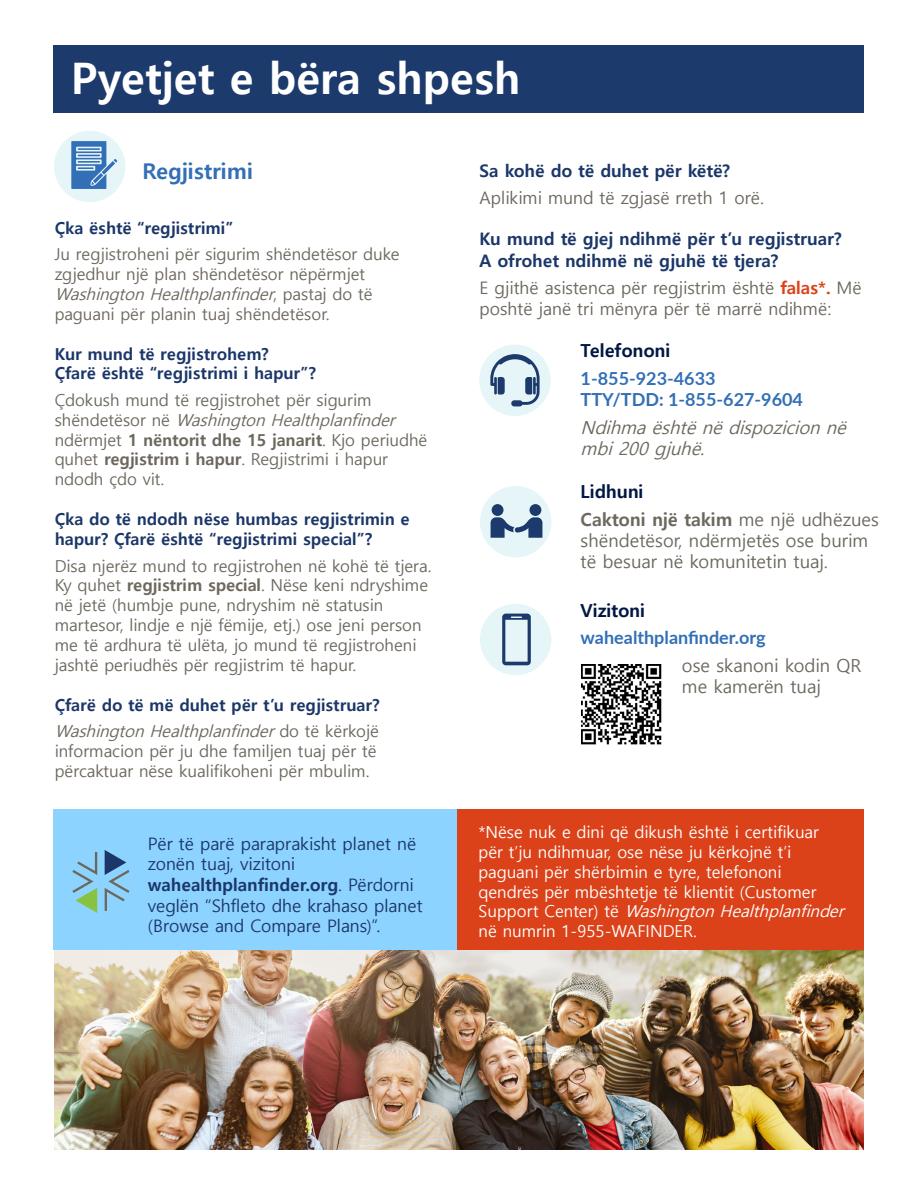
<style>
.page{position:relative;width:918px;height:1188px;background:#fff}
.page>*{position:absolute;margin:0;border:0;box-sizing:border-box;transform-origin:0 0}
.t1{font:700 43.5px "Malgun Gothic";color:#fff}
.t2{font:700 21.75px "Malgun Gothic";color:#326fb6}
.t3{font:18px/21px "Malgun Gothic";color:#6d685e}
.t4{font:700 18px "Lato";color:#326fb6}
.t5{font:italic 18px/21px "Malgun Gothic";color:#6d685e}
.t6{font:700 18px "Malgun Gothic";color:#001743}
.t7{font:17.25px/20.7px "Malgun Gothic";color:#1b3769}
.t8{font:17.25px/21px "Malgun Gothic";color:#6d685e}
.t9{font:700 17.25px/21.6px "Malgun Gothic";color:#1b3769}
.t10{font:16.5px/19.8px "Malgun Gothic";color:#6d685e}
.t11{font:16.5px/19.8px "Malgun Gothic";color:#fff}
.t12{font:700 16.5px/19.8px "Malgun Gothic";letter-spacing:.005em;color:#1b3769}
.s1{font-style:italic}
.s2{font-weight:700}
.s3{font-weight:700;color:#db4219}
</style>
<div class="page">
<div style="left:53px;top:45px;width:811px;height:67px;background:#1c3b6c"></div>
<div style="left:479px;top:345px;width:72px;height:71px;background:#e6f5f7;border-radius:50%"></div>
<svg style="left:490px;top:354px;width:50px;height:52px"></svg>
<div style="left:480px;top:486px;width:71px;height:71px;background:#e6f5f7;border-radius:50%"></div>
<div style="left:492px;top:504px;width:12px;height:12px;background:#1c3b6c;border-radius:50%"></div>
<div style="left:530px;top:504px;width:11px;height:12px;background:#1c3b6c;border-radius:50%"></div>
<svg style="left:491px;top:517px;width:51px;height:21px"></svg>
<div style="left:480px;top:604px;width:71px;height:71px;background:#e6f5f7;border-radius:50%"></div>
<svg style="left:502px;top:614px;width:29px;height:51px"></svg>
<div style="left:54px;top:131px;width:71px;height:71px;background:#e6f5f7;border-radius:50%"></div>
<svg style="left:71px;top:141px;width:46px;height:48px"></svg>
<img style="left:54px;top:950px;width:810px;height:199px">
<div style="left:53px;top:810px;width:406px;height:140px;background:#8dd3ff"></div>
<div style="left:458px;top:810px;width:406px;height:140px;background:#db4219"></div>
<img style="left:581px;top:664px;width:81px;height:81px">
<svg style="left:72px;top:852px;width:25px;height:61px"></svg>
<svg style="left:105px;top:850px;width:25px;height:61px"></svg>
<p class="t1" style="left:71px;top:52px;width:450px">Pyetjet e bëra shpesh</p>
<p class="t2" style="left:142px;top:158px;width:112px">Regjistrimi</p>
<p class="t12" style="left:55px;top:218px;width:180px">Çka është “regjistrimi”</p>
<p class="t10" style="left:55px;top:245px;width:346px">Ju regjistroheni për sigurim shëndetësor duke zgjedhur një plan shëndetësor nëpërmjet <span class="s1">WashingtonHealthplanfinder</span>, p a s t aj d o t ë paguani për planin tuaj shëndetësor.</p>
<p class="t12" style="left:55px;top:344px;width:263px">Kur mund të regjistrohem?<br>Çfarë është “regjistrimi i hapur”?</p>
<p class="t10" style="left:55px;top:390px;width:374px">Çdokush mund të regjistrohet për sigurim<br>s h ë n d e t ë s o r n ë <span class="s1">WashingtonHealthplanfinder </span>ndërmjet <span class="s2">1 nëntorit dhe 15 janarit</span>. Kjo periudhë quhet <span class="s2">regjistrim i hapur</span>. Regjistrimi i hapur ndodh çdo vit.</p>
<p class="t12" style="left:55px;top:509px;width:356px">Çka do të ndodh nëse humbas regjistrimin e hapur? Çfarë është “regjistrimi special”?</p>
<p class="t10" style="left:55px;top:556px;width:378px">Disa njerëz mund to regjistrohen në kohë të tjera.<br>Ky quhet <span class="s2">regjistrim special</span>. Nëse keni ndryshime në jetë (humbje pune, ndryshim në statusin martesor, lindje e një fëmije, etj.) ose jeni person me të ardhura të ulëta, jo mund të regjistroheni jashtë periudhës për regjistrim të hapur.</p>
<p class="t12" style="left:55px;top:695px;width:326px">Çfarë do të më duhet për t’u regjistruar?</p>
<p class="t10" style="left:55px;top:722px;width:326px"><span class="s1">WashingtonHealthplanfinder</span>d o t ë k ë r k oj ë informacion për ju dhe familjen tuaj për të përcaktuar nëse kualifikoheni për mbulim.</p>
<p class="t9" style="left:479px;top:160px;width:252px">Sa kohë do të duhet për këtë?</p>
<p class="t8" style="left:479px;top:188px;width:286px">Aplikimi mund të zgjasë rreth 1 orë.</p>
<p class="t9" style="left:479px;top:228px;width:364px">Ku mund të gjej ndihmë për t’u regjistruar?<br>A ofrohet ndihmë në gjuhë të tjera?</p>
<p class="t8" style="left:479px;top:278px;width:384px">E gjithë asistenca për regjistrim është <span class="s3">falas*.</span> Më poshtë janë tri mënyra për të marrë ndihmë:</p>
<p class="t6" style="left:581px;top:340px;width:91px">Telefononi</p>
<p class="t4" style="left:581px;top:365px;width:136px">1-855-923-4633</p>
<p class="t4" style="left:581px;top:386px;width:224px">TTY/TDD: 1-855-627-9604</p>
<p class="t5" style="left:581px;top:417px;width:272px">Ndihmaështënëdispozicionnë mbi200gjuhë.</p>
<p class="t6" style="left:581px;top:481px;width:64px">Lidhuni</p>
<p class="t3" style="left:581px;top:509px;width:300px"><span class="s2">Caktoni një takim</span> me një udhëzues shëndetësor, ndërmjetës ose burim të besuar në komunitetin tuaj.</p>
<p class="t6" style="left:581px;top:599px;width:66px">Vizitoni</p>
<p class="t4" style="left:581px;top:625px;width:187px">wahealthplanfinder.org</p>
<p class="t3" style="left:682px;top:655px;width:181px">ose skanoni kodin QR me kamerën tuaj</p>
<p class="t7" style="left:148px;top:833px;width:276px">Për të parë paraprakisht planet në zonën tuaj, vizitoni <span class="s2">wahealthplanfinder.org</span>. Përdorni veglën “Shfleto dhe krahaso planet (Browse and Compare Plans)”.</p>
<p class="t11" style="left:479px;top:823px;width:372px">*Nëse nuk e dini që dikush është i certifikuar<br>për t’ju ndihmuar, ose nëse ju kërkojnë t’i paguani për shërbimin e tyre, telefononi<br>qendrës për mbështetje të klientit (Customer<br>S u p p o r t C e n t e r ) t ë <span class="s1">WashingtonHealthplanfinder </span>në numrin 1-955-WAFINDER.</p>
</div>
